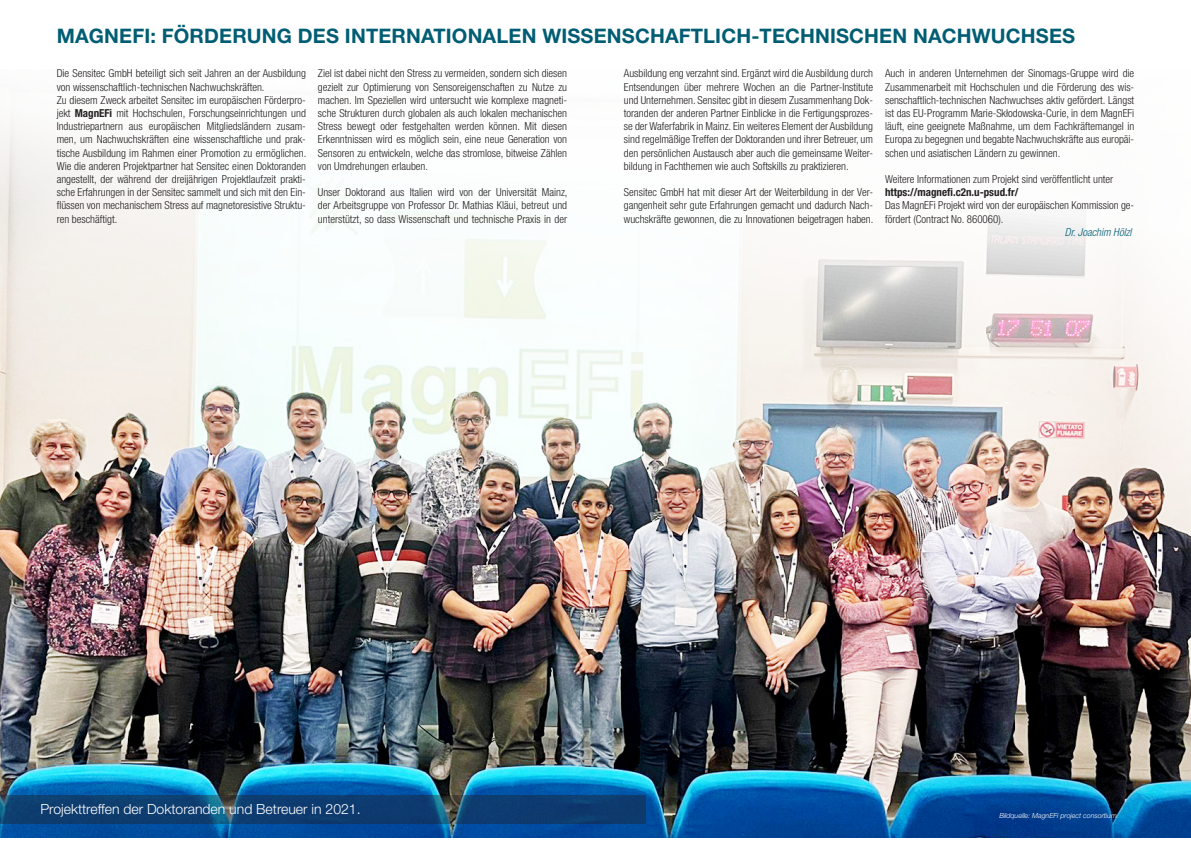
<style>
.page{position:relative;width:1191px;height:842px;background:#fff}
.page>*{position:absolute;margin:0;border:0;box-sizing:border-box;transform-origin:0 0}
.t1{font:700 20px "Helvetica Neue LT Std";letter-spacing:.01em;color:#005d73}
.t2{font:300 14px "Helvetica Neue LT Std";color:#fff}
.t3{font:300 condensed 11px/13.2px "Helvetica Neue LT Std";color:#231f20;text-align:justify}
.t4{font:700 condensed 11px "Helvetica Neue LT Std";color:#231f20}
.t5{font:italic 300 condensed 11px "Helvetica Neue LT Std";color:#005d73}
.t6{font:italic 300 7px "Helvetica Neue LT Std";color:#fff}
.s1{font-weight:700}
</style>
<div class="page">
<img style="left:0;top:116px;width:1191px;height:722px">
<svg style="left:0;top:795px;width:645px;height:28px;background:#103f6f"></svg>
<p class="t1" style="left:57px;top:23px;width:1020px">MAGNEFI: FÖRDERUNG DES INTERNATIONALEN WISSENSCHAFTLICH-TECHNISCHEN NACHWUCHSES</p>
<p class="t3" style="left:57px;top:67px;width:251px">Die Sensitec GmbH beteiligt sich seit Jahren an der Ausbildung von wissenschaftlich-technischen Nachwuchskräften.</p>
<p class="t3" style="left:57px;top:93px;width:251px">Zu diesem Zweck arbeitet Sensitec im europäischen Förderpro&shy;jekt <span class="s1">MagnEFi</span> mit Hochschulen, Forschungseinrichtungen und Industriepartnern aus europäischen Mitgliedsländern zusam&shy;men, um Nachwuchskräften eine wissenschaftliche und prak&shy;tische Ausbildung im Rahmen einer Promotion zu ermöglichen.<br>Wie die anderen Projektpartner hat Sensitec einen Doktoranden angestellt, der während der dreijährigen Projektlaufzeit prakti&shy;sche Erfahrungen in der Sensitec sammelt und sich mit den Ein&shy;flüssen von mechanischem Stress auf magnetoresistive Struktu&shy;ren beschäftigt.</p>
<p class="t3" style="left:318px;top:67px;width:251px">Ziel ist dabei nicht den Stress zu vermeiden, sondern sich diesen gezielt zur Optimierung von Sensoreigenschaften zu Nutze zu machen. Im Speziellen wird untersucht wie komplexe magneti&shy;sche Strukturen durch globalen als auch lokalen mechanischen Stress bewegt oder festgehalten werden können. Mit diesen Erkenntnissen wird es möglich sein, eine neue Generation von Sensoren zu entwickeln, welche das stromlose, bitweise Zählen von Umdrehungen erlauben.</p>
<p class="t3" style="left:318px;top:186px;width:251px">Unser Doktorand aus Italien wird von der Universität Mainz, der Arbeitsgruppe von Professor Dr. Mathias Kläui, betreut und unterstützt, so dass Wissenschaft und technische Praxis in der</p>
<p class="t3" style="left:885px;top:67px;width:251px">Auch in anderen Unternehmen der Sinomags-Gruppe wird die Zusammenarbeit mit Hochschulen und die Förderung des wis&shy;senschaftlich-technischen Nachwuchses aktiv gefördert. Längst ist das EU-Programm Marie-Skłodowska-Curie, in dem MagnEFi läuft, eine geeignete Maßnahme, um dem Fachkräftemangel in Europa zu begegnen und begabte Nachwuchskräfte aus europäi&shy;schen und asiatischen Ländern zu gewinnen.</p>
<p class="t3" style="left:885px;top:172px;width:230px">Weitere Informationen zum Projekt sind veröffentlicht unter</p>
<p class="t4" style="left:885px;top:186px;width:135px">https://magnefi.c2n.u-psud.fr/</p>
<p class="t3" style="left:885px;top:199px;width:251px">Das MagnEFi Projekt wird von der europäischen Kommission ge&shy;fördert (Contract No. 860060).</p>
<p class="t5" style="left:1064px;top:226px;width:68px">Dr. Joachim Hölzl</p>
<p class="t3" style="left:624px;top:67px;width:251px">Ausbildung eng verzahnt sind. Ergänzt wird die Ausbildung durch Entsendungen über mehrere Wochen an die Partner-Institute und Unternehmen. Sensitec gibt in diesem Zusammenhang Dok&shy;toranden der anderen Partner Einblicke in die Fertigungsprozes&shy;se der Waferfabrik in Mainz. Ein weiteres Element der Ausbildung sind regelmäßige Treffen der Doktoranden und ihrer Betreuer, um den persönlichen Austausch aber auch die gemeinsame Weiter&shy;bildung in Fachthemen wie auch Softskills zu praktizieren.</p>
<p class="t3" style="left:624px;top:186px;width:251px">Sensitec GmbH hat mit dieser Art der Weiterbildung in der Ver&shy;gangenheit sehr gute Erfahrungen gemacht und dadurch Nach&shy;wuchskräfte gewonnen, die zu Innovationen beigetragen haben.</p>
<p class="t2" style="left:40px;top:800px;width:322px">Projekttreffen der Doktoranden und Betreuer in 2021.</p>
<p class="t6" style="left:999px;top:812px;width:119px">Bildquelle: MagnEFi project consortium</p>
</div>
